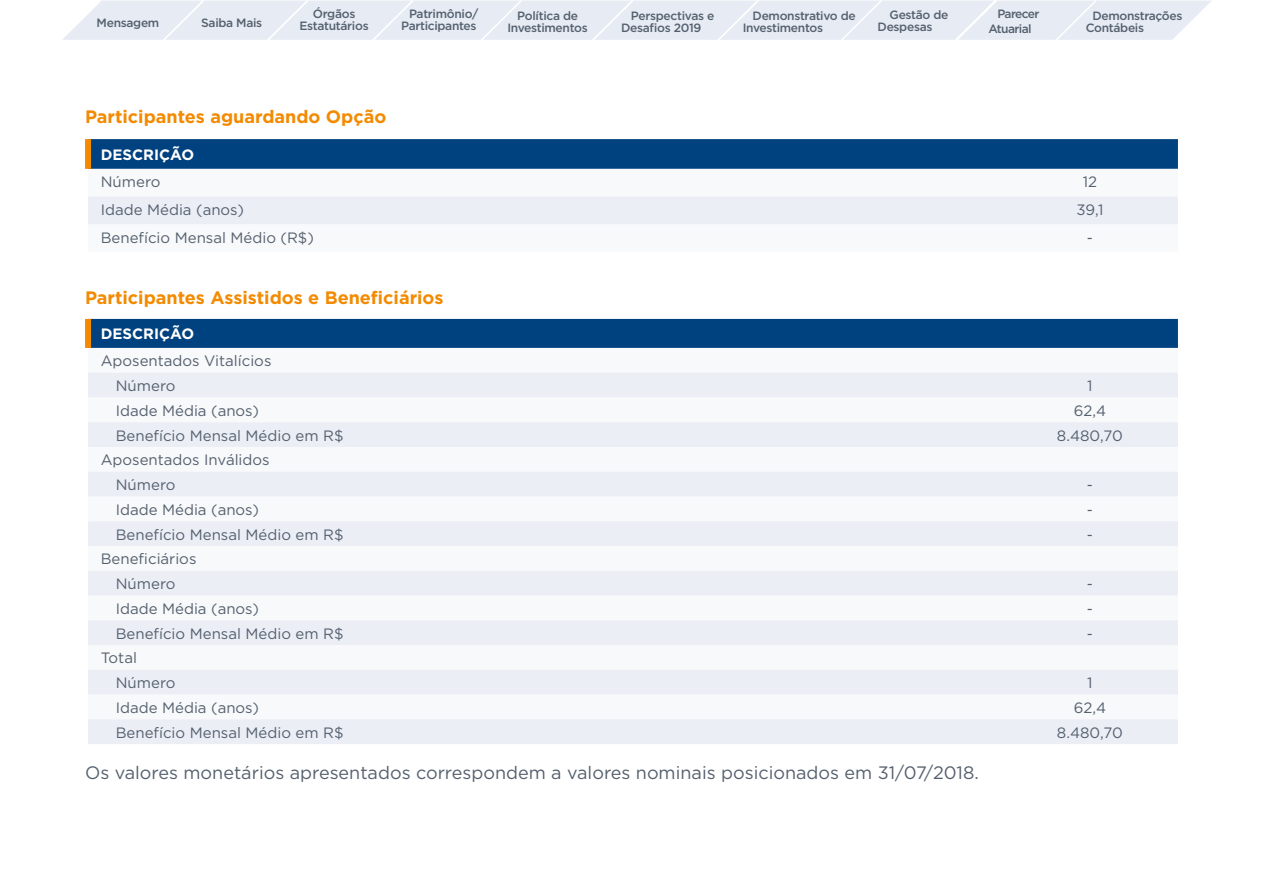
<style>
.page{position:relative;width:1263px;height:893px;background:#fff}
.page>*{position:absolute;margin:0;border:0;box-sizing:border-box;transform-origin:0 0}
.t1{font:18px "Gotham";color:#55616f}
.t2{font:700 18px "Gotham";color:#f38a00}
.t3{font:15px/24.8px "Gotham";color:#55616f}
.t4{font:700 15px "Gotham";color:#fff}
.t5{font:500 12px/12px "Gotham";letter-spacing:-.025em;color:#55616f}
.t6{font:500 12px/14.4px "Gotham";letter-spacing:-.05em;color:#55616f}
</style>
<div class="page">
<div style="left:91px;top:139px;width:1087px;height:30px;background:#004280"></div>
<div style="left:88px;top:196px;width:1090px;height:28px;background:#eceef6"></div>
<div style="left:85px;top:139px;width:6px;height:30px;background:#f38a00"></div>
<div style="left:91px;top:319px;width:1087px;height:29px;background:#004280"></div>
<svg style="left:88px;top:373px;width:1090px;height:371px;fill:#eceef6"></svg>
<div style="left:85px;top:319px;width:6px;height:29px;background:#f38a00"></div>
<svg style="left:62px;top:0;width:1149px;height:40px;background:#e7ecf4"></svg>
<p class="t5" style="left:300px;top:8px;width:71px;text-align:center">Órgãos<br>Estatutários</p>
<p class="t5" style="left:97px;top:17px;width:64px">Mensagem</p>
<p class="t5" style="left:201px;top:17px;width:63px">Saiba Mais</p>
<p class="t5" style="left:401px;top:7px;width:79px;text-align:right">Patrimônio/<br>Participantes</p>
<p class="t5" style="left:621px;top:9px;width:95px;text-indent:10px">Perspectivas e<br>Desafios 2019</p>
<p class="t5" style="left:1086px;top:9px;width:98px;text-indent:7px">Demonstrações<br>Contábeis</p>
<p class="t5" style="left:507px;top:9px;width:82px;text-align:center">Política de<br>Investimentos</p>
<p class="t5" style="left:877px;top:9px;width:72px;text-indent:12px">Gestão de<br>Despesas</p>
<p class="t6" style="left:988px;top:7px;width:53px;text-indent:9px">Parecer<br>Atuarial</p>
<p class="t5" style="left:743px;top:9px;width:115px;text-indent:10px">Demonstrativo de<br>Investimentos</p>
<p class="t2" style="left:85px;top:105px;width:303px">Participantes aguardando Opção</p>
<p class="t4" style="left:101px;top:144px;width:95px">DESCRIÇÃO</p>
<p class="t3" style="left:101px;top:169px;width:61px">Número</p>
<p class="t3" style="left:1083px;top:169px;width:16px">12</p>
<p class="t3" style="left:101px;top:197px;width:145px">Idade Média (anos)</p>
<p class="t3" style="left:1076px;top:197px;width:28px">39,1</p>
<p class="t3" style="left:101px;top:225px;width:215px">Benefício Mensal Médio (R$)</p>
<p class="t3" style="left:1087px;top:225px;width:8px">-</p>
<p class="t2" style="left:85px;top:285px;width:360px">Participantes Assistidos e Beneficiários</p>
<p class="t4" style="left:101px;top:324px;width:95px">DESCRIÇÃO</p>
<p class="t3" style="left:116px;top:348px;width:157px;text-indent:-15px">Aposentados Vitalícios<br>Número</p>
<p class="t3" style="left:1087px;top:373px;width:7px">1</p>
<p class="t3" style="left:116px;top:398px;width:145px">Idade Média (anos)</p>
<p class="t3" style="left:1074px;top:398px;width:34px">62,4</p>
<p class="t3" style="left:116px;top:423px;width:229px">Benefício Mensal Médio em R$</p>
<p class="t3" style="left:1057px;top:423px;width:67px">8.480,70</p>
<p class="t3" style="left:116px;top:447px;width:155px;text-indent:-15px">Aposentados Inválidos<br>Número</p>
<p class="t3" style="left:1087px;top:472px;width:8px">-</p>
<p class="t3" style="left:116px;top:497px;width:145px">Idade Média (anos)</p>
<p class="t3" style="left:1087px;top:497px;width:8px">-</p>
<p class="t3" style="left:116px;top:522px;width:229px">Benefício Mensal Médio em R$</p>
<p class="t3" style="left:1087px;top:522px;width:8px">-</p>
<p class="t3" style="left:101px;top:546px;width:97px;text-align:center">Beneficiários<br>Número</p>
<p class="t3" style="left:1087px;top:571px;width:8px">-</p>
<p class="t3" style="left:116px;top:596px;width:145px">Idade Média (anos)</p>
<p class="t3" style="left:1087px;top:596px;width:8px">-</p>
<p class="t3" style="left:116px;top:621px;width:229px">Benefício Mensal Médio em R$</p>
<p class="t3" style="left:1087px;top:621px;width:8px">-</p>
<p class="t3" style="left:116px;top:645px;width:61px;text-indent:-15px">Total<br>Número</p>
<p class="t3" style="left:1087px;top:670px;width:7px">1</p>
<p class="t3" style="left:116px;top:695px;width:145px">Idade Média (anos)</p>
<p class="t3" style="left:1074px;top:695px;width:34px">62,4</p>
<p class="t3" style="left:116px;top:720px;width:229px">Benefício Mensal Médio em R$</p>
<p class="t3" style="left:1057px;top:720px;width:67px">8.480,70</p>
<p class="t1" style="left:85px;top:761px;width:895px">Os valores monetários apresentados correspondem a valores nominais posicionados em 31/07/2018.</p>
</div>
